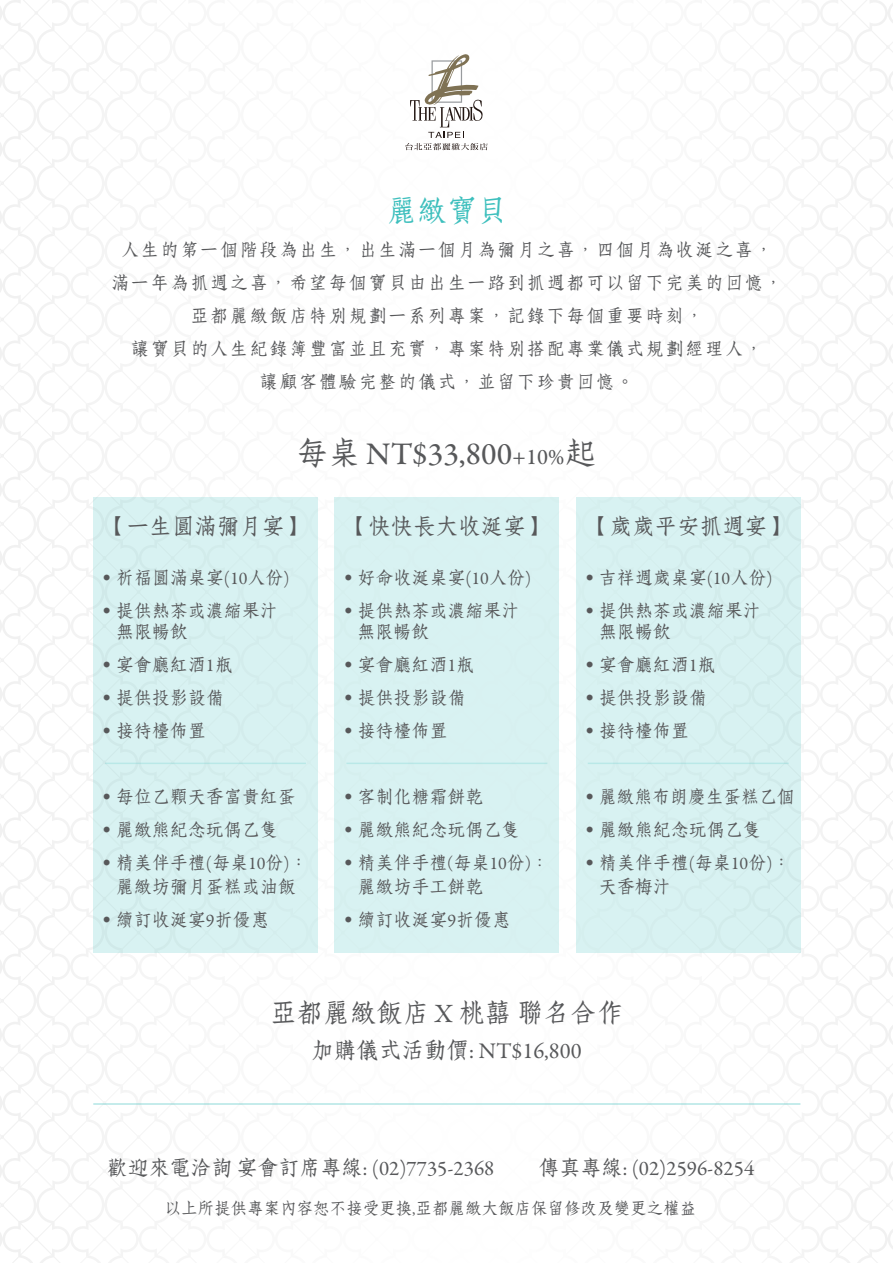
<style>
.page{position:relative;width:893px;height:1263px;background:#fff}
.page>*{position:absolute;margin:0;border:0;box-sizing:border-box;transform-origin:0 0}
.t1{font:500 31.8px "Garamond Premr Pro";color:#57585a}
.t2{font:30px "DF Fang Song Std W6";color:#3dbfbd}
.t3{font:26.55px "DF Fang Song Std W6";color:#57585a}
.t4{font:22.5px "DF Fang Song Std W6";color:#57585a}
.t5{font:22.5px "Garamond Premr Pro";color:#57585a}
.t6{font:21px "Garamond Premr Pro";color:#57585a}
.t7{font:18px/33px "DF Fang Song Std W6";color:#57585a}
.t8{font:18px/33px "DF Fang Song Std W6";letter-spacing:.1em;color:#57585a;text-align:center}
.t9{font:16.5px "DF Fang Song Std W6";color:#57585a}
.s1{font-family:"DF Fang Song Std W6";font-weight:400}
.s2{font-size:22.5px}
.s3{font-family:"Garamond Premr Pro"}
.s4{font-family:"Adobe Ming Std";font-weight:300}
.s5{font-family:"DF Fang Song Std W6"}
</style>
<div class="page">
<svg style="left:405px;top:54px;width:83px;height:96px"></svg>
<div style="left:93px;top:497px;width:225px;height:455px;background:#d8f2f2"></div>
<div style="left:335px;top:497px;width:224px;height:455px;background:#d8f2f2"></div>
<div style="left:576px;top:497px;width:224px;height:455px;background:#d8f2f2"></div>
<hr style="left:93px;top:1103px;width:707px;height:2px;background:#3dbfbd">
<hr style="left:105px;top:763px;width:201px;height:1px;background:#3dbfbd">
<hr style="left:346px;top:763px;width:201px;height:1px;background:#3dbfbd">
<hr style="left:588px;top:763px;width:201px;height:1px;background:#3dbfbd">
<h2 class="t2" style="left:387px;top:194px;width:121px">麗緻寶貝</h2>
<p class="t8" style="left:111px;top:232px;width:673px">人生的第一個階段為出生，出生滿一個月為彌月之喜，四個月為收涎之喜，滿一年為抓週之喜，希望每個寶貝由出生一路到抓週都可以留下完美的回憶，亞都麗緻飯店特別規劃一系列專案，記錄下每個重要時刻，<br>讓寶貝的人生紀錄簿豐富並且充實，專案特別搭配專業儀式規劃經理人，<br>讓顧客體驗完整的儀式，並留下珍貴回憶。</p>
<h1 class="t1" style="left:296px;top:435px;width:301px"><span class="s1">每桌</span> NT$33,800<span class="s2">+10%</span><span class="s1">起</span></h1>
<p class="t4" style="left:104px;top:513px;width:204px">【一生圓滿彌月宴】</p>
<p class="t7" style="left:98px;top:561px;width:193px">˙祈福圓滿桌宴<span class="s3">(10</span>人份<span class="s3">) </span>˙提供熱茶或濃縮果汁</p>
<p class="t7" style="left:98px;top:615px;width:136px;text-indent:18px">無限暢飲<br>˙宴會廳紅酒<span class="s3">1</span>瓶˙提供投影設備˙接待檯佈置</p>
<p class="t7" style="left:98px;top:780px;width:211px">˙每位乙顆天香富貴紅蛋˙麗緻熊紀念玩偶乙隻<br>˙精美伴手禮<span class="s3">(</span>每桌<span class="s3">10</span>份<span class="s3">)</span><span class="s4">：</span></p>
<p class="t7" style="left:98px;top:870px;width:199px;text-indent:18px">麗緻坊彌月蛋糕或油飯˙續訂收涎宴<span class="s3">9</span>折優惠</p>
<p class="t4" style="left:346px;top:513px;width:204px">【快快長大收涎宴】</p>
<p class="t7" style="left:339px;top:561px;width:193px">˙好命收涎桌宴<span class="s3">(10</span>人份<span class="s3">) </span>˙提供熱茶或濃縮果汁</p>
<p class="t7" style="left:339px;top:615px;width:136px;text-indent:18px">無限暢飲<br>˙宴會廳紅酒<span class="s3">1</span>瓶˙提供投影設備˙接待檯佈置</p>
<p class="t7" style="left:339px;top:780px;width:211px">˙客制化糖霜餅乾<br>˙麗緻熊紀念玩偶乙隻<br>˙精美伴手禮(每桌<span class="s3">10</span>份)：</p>
<p class="t7" style="left:339px;top:870px;width:172px;text-align:center">麗緻坊手工餅乾<br>˙續訂收涎宴<span class="s3">9</span>折優惠</p>
<p class="t4" style="left:587px;top:513px;width:204px">【歲歲平安抓週宴】</p>
<p class="t7" style="left:581px;top:561px;width:193px">˙吉祥週歲桌宴<span class="s3">(10</span>人份<span class="s3">) </span>˙提供熱茶或濃縮果汁</p>
<p class="t7" style="left:581px;top:615px;width:136px;text-indent:18px">無限暢飲<br>˙宴會廳紅酒<span class="s3">1</span>瓶˙提供投影設備˙接待檯佈置</p>
<p class="t7" style="left:581px;top:780px;width:216px">˙麗緻熊布朗慶生蛋糕乙個˙麗緻熊紀念玩偶乙隻<br>˙精美伴手禮<span class="s3">(</span>每桌<span class="s3">10</span>份<span class="s3">)</span><span class="s4">：</span></p>
<p class="t7" style="left:599px;top:870px;width:73px">天香梅汁</p>
<h3 class="t3" style="left:270px;top:998px;width:354px">亞都麗緻飯店 <span class="s3">X</span> 桃囍聯名合作</h3>
<p class="t5" style="left:311px;top:1037px;width:272px"><span class="s5">加購儀式活動價</span>: NT$16,800</p>
<p class="t6" style="left:106px;top:1156px;width:390px"><span class="s5">歡迎來電洽詢宴會訂席專線</span>: (02)7735-2368</p>
<p class="t6" style="left:538px;top:1156px;width:217px"><span class="s5">傳真專線</span>: (02)2596-8254</p>
<p class="t9" style="left:165px;top:1199px;width:533px">以上所提供專案內容恕不接受更換<span class="s3">,</span>亞都麗緻大飯店保留修改及變更之權益</p>
</div>
